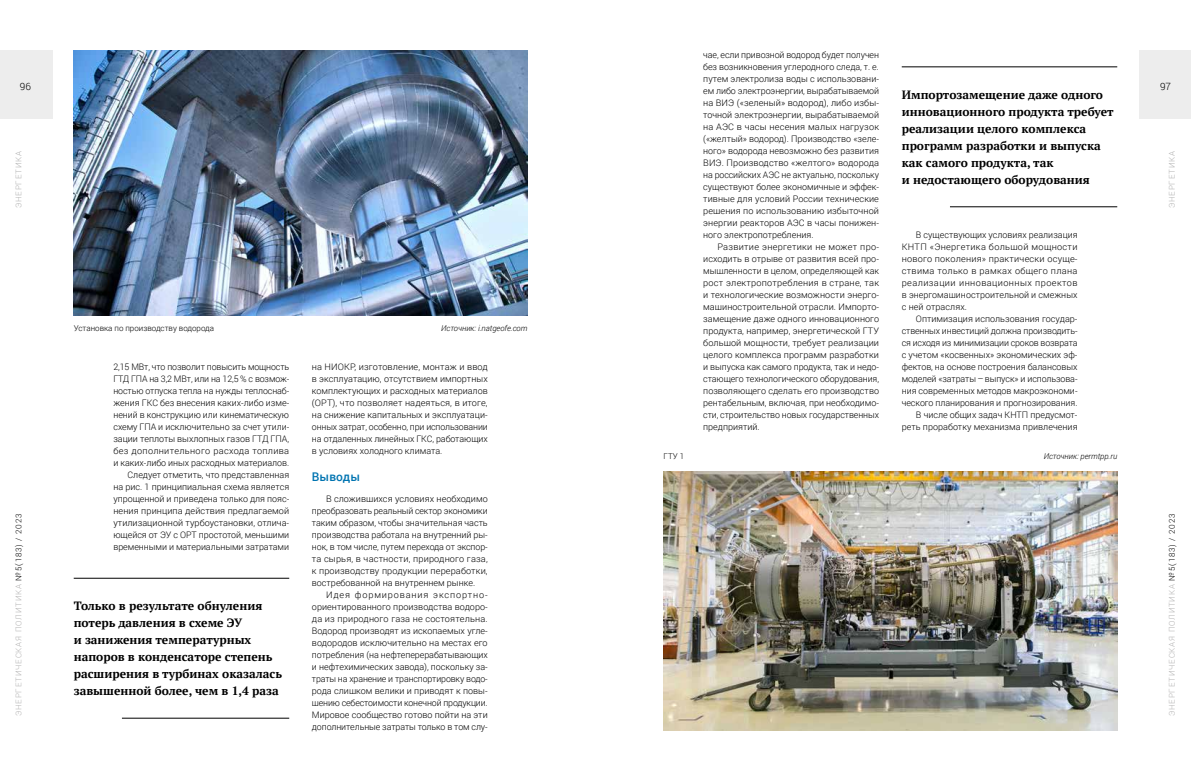
<style>
.page{position:relative;width:1191px;height:780px;background:#fff}
.page>*{position:absolute;margin:0;border:0;box-sizing:border-box;transform-origin:0 0}
.t1{font:700 12px/17px "PT Serif";color:#000}
.t2{font:500 12px "Roboto";color:#0074b1}
.t3{font:300 10px "Roboto";color:#000}
.t4{font:300 9px/12px "Roboto";letter-spacing:-.005em;color:#000;text-align:justify}
.t5{font:300 8px "Roboto";letter-spacing:.1em;color:#b3b2b2}
.t6{font:italic 300 8px "Roboto";color:#000}
.t7{font:300 8px "Roboto";color:#000}
.t8{font:300 8px "Roboto";letter-spacing:.1em;color:#b0b0b0}
.s1{color:#000}
</style>
<div class="page">
<div style="left:1139px;top:51px;width:52px;height:68px;background:#ededed"></div>
<div style="left:0;top:51px;width:52px;height:68px;background:#ededed"></div>
<hr style="left:74px;top:577px;width:215px;height:1px;background:#000">
<hr style="left:122px;top:717px;width:167px;height:1px;background:#000">
<hr style="left:901px;top:66px;width:216px;height:1px;background:#000">
<hr style="left:950px;top:206px;width:167px;height:1px;background:#000">
<img style="left:74px;top:51px;width:453px;height:264px">
<img style="left:663px;top:471px;width:454px;height:259px">
<p class="t4" style="left:703px;top:48px;width:177px">чае, если привозной водород будет получен без возникновения углеродного следа, т. е. путем электролиза воды с использовани&shy;ем либо электроэнергии, вырабатываемой на ВИЭ («зеленый» водород), либо избы&shy;точной электроэнергии, вырабатываемой на АЭС в часы несения малых нагрузок («желтый» водород). Производство «зеле&shy;ного» водорода невозможно без развития ВИЭ. Производство «желтого» водорода на российских АЭС не актуально, поскольку существуют более экономичные и эффек&shy;тивные для условий России технические решения по использованию избыточной энергии реакторов АЭС в часы понижен&shy;ного электропотребления.</p>
<p class="t4" style="left:703px;top:240px;width:177px;text-indent:14px">Развитие энергетики не может про&shy;исходить в отрыве от развития всей про&shy;мышленности в целом, определяющей как рост электропотребления в стране, так и технологические возможности энерго&shy;машиностроительной отрасли. Импорто&shy;замещение даже одного инновационного продукта, например, энергетической ГТУ большой мощности, требует реализации целого комплекса программ разработки и выпуска как самого продукта, так и недо&shy;стающего технологического оборудования, позволяющего сделать его производство рентабельным, включая, при необходимо&shy;сти, строительство новых государственных предприятий.</p>
<p class="t3" style="left:20px;top:80px;width:13px">96</p>
<p class="t3" style="left:1160px;top:80px;width:13px">97</p>
<h1 class="t1" style="left:901px;top:86px;width:213px">Импортозамещение даже одного инновационного продукта требует реализации целого комплекса программ разработки и выпуска как самого продукта, так<br>и недостающего оборудования</h1>
<p class="t8" style="left:13px;top:208px;width:59px;rotate:-90deg">ЭНЕРГЕТИКА</p>
<p class="t8" style="left:1166px;top:208px;width:59px;rotate:-90deg">ЭНЕРГЕТИКА</p>
<p class="t4" style="left:901px;top:228px;width:177px;text-indent:14px">В существующих условиях реализация КНТП «Энергетика большой мощности нового поколения» практически осуще&shy;ствима только в рамках общего плана реализации инновационных проектов в энергомашиностроительной и смежных с ней отраслях.</p>
<p class="t4" style="left:901px;top:312px;width:177px;text-align:right">Оптимизация использования государ&shy;ственных инвестиций должна производить&shy;ся исходя из минимизации сроков возврата с учетом «косвенных» экономических эф&shy;фектов, на основе построения балансовых моделей «затраты – выпуск» и использова&shy;ния современных методов макроэкономи&shy;ческого планирования и прогнозирования.<br>В числе общих задач КНТП предусмот&shy;реть проработку механизма привлечения</p>
<p class="t7" style="left:74px;top:323px;width:142px">Установка по производству водорода</p>
<p class="t6" style="left:441px;top:323px;width:88px">Источник: i.natgeofe.com</p>
<p class="t4" style="left:113px;top:360px;width:177px;text-align:right">2,15 МВт, что позволит повысить мощность ГТД ГПА на 3,2 МВт, или на 12,5 % с возмож&shy;ностью отпуска тепла на нужды теплоснаб&shy;жения ГКС без внесения каких-либо изме&shy;нений в конструкцию или кинематическую схему ГПА и исключительно за счет утили&shy;зации теплоты выхлопных газов ГТД ГПА, без дополнительного расхода топлива и -каких-либо иных расходных материалов.<br>Следует отметить, что представленная<br>на рис. 1 принципиальная схема является упрощенной и приведена только для пояс&shy;нения принципа действия предлагаемой утилизационной турбоустановки, отлича&shy;ющейся от ЭУ с ОРТ простотой, меньшими временными и материальными затратами</p>
<p class="t4" style="left:312px;top:360px;width:177px">на НИОКР, изготовление, монтаж и ввод в эксплуатацию, отсутствием импортных комплектующих и расходных материалов (ОРТ), что позволяет надеяться, в итоге, на снижение капитальных и эксплуатаци&shy;онных затрат, особенно, при использовании на отдаленных линейных ГКС, работающих в условиях холодного климата.</p>
<h1 class="t2" style="left:312px;top:468px;width:50px">Выводы</h1>
<p class="t4" style="left:312px;top:492px;width:177px;text-indent:14px">В сложившихся условиях необходимо преобразовать реальный сектор экономики таким образом, чтобы значительная часть производства работала на внутренний ры&shy;нок, в том числе, путем перехода от экспор&shy;та сырья, в частности, природного газа, к производству продукции переработки, востребованной на внутреннем рынке.</p>
<p class="t4" style="left:312px;top:588px;width:177px;text-indent:14px">Идея формирования экспортно&shy;ориентированного производства водоро&shy;да из природного газа не состоятельна.<br>Водород производят из ископаемых угле&shy;водородов исключительно на местах его потребления (на нефтеперерабатывающих и нефтехимических завода), поскольку за&shy;траты на хранение и транспортировку водо&shy;рода слишком велики и приводят к повы&shy;шению себестоимости конечной продукции.<br>Мировое сообщество готово пойти на эти дополнительные затраты только в том слу-</p>
<p class="t7" style="left:663px;top:450px;width:22px">ГТУ 1</p>
<p class="t6" style="left:1043px;top:450px;width:75px">Источник: permtpp.ru</p>
<p class="t5" style="left:13px;top:716px;width:204px;rotate:-90deg">ЭНЕРГЕТИЧЕСКАЯ ПОЛИТИКА <span class="s1">№5(183) / 2023</span></p>
<p class="t5" style="left:1166px;top:716px;width:204px;rotate:-90deg">ЭНЕРГЕТИЧЕСКАЯ ПОЛИТИКА <span class="s1">№5(183) / 2023</span></p>
<h1 class="t1" style="left:74px;top:597px;width:210px">Только в результате обнуления потерь давления в схеме ЭУ<br>и занижения температурных напоров в конденсаторе степень расширения в турбинах оказалась завышенной более, чем в 1,4 раза</h1>
</div>
